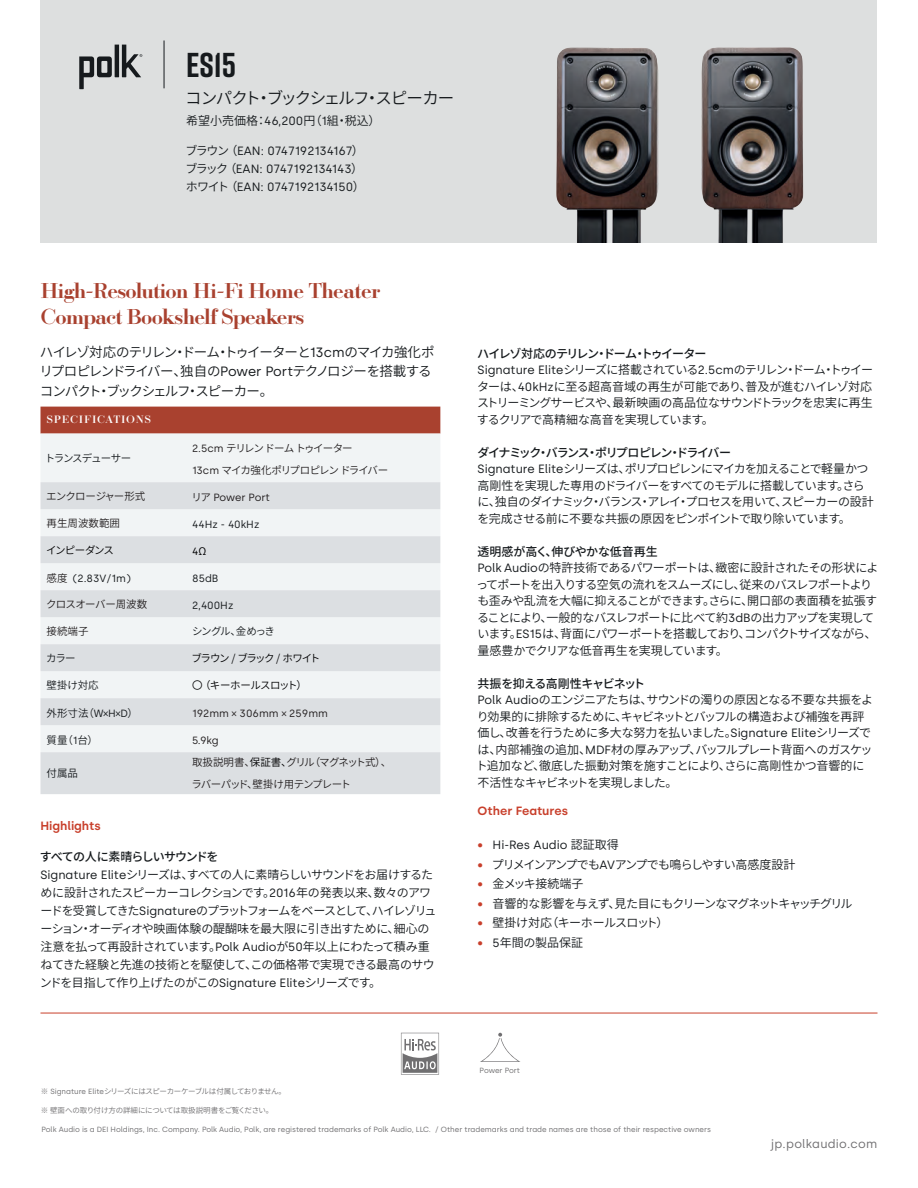
<style>
.page{position:relative;width:918px;height:1188px;background:#fff}
.page>*{position:absolute;margin:0;border:0;box-sizing:border-box;transform-origin:0 0}
.t1{font:700 34.5px "Rift";color:#161a1d}
.t2{font:500 21px/25.5px "Ratio Modern";letter-spacing:-.04em;color:#a9412f}
.t3{font:16.5px "Source Han Sans JP";letter-spacing:-.085em;color:#161a1d}
.t4{font:13.5px/19.5px "Source Han Sans JP";letter-spacing:-.08em;color:#161a1d}
.t5{font:12px/16.5px "Source Han Sans JP";letter-spacing:-.055em;color:#161a1d}
.t6{font:12px/18px "Silka";color:#161a1d;text-align:justify}
.t7{font:12px "Source Han Sans JP";letter-spacing:-.075em;color:#161a1d}
.t8{font:12px "Source Han Sans JP";color:#161a1d}
.t9{font:12px "Source Han Sans JP";letter-spacing:-.08em;color:#161a1d}
.t10{font:12px "Source Han Sans JP";letter-spacing:-.03em;color:#161a1d}
.t11{font:600 12px "Silka";color:#c83f2b}
.t12{font:12px "Silka";letter-spacing:.025em;color:#706f71}
.t13{font:10.5px/21.6px "Source Han Sans JP";letter-spacing:-.065em;color:#231f20}
.t14{font:10.5px/21.6px "Source Han Sans JP";letter-spacing:-.1em;color:#231f20}
.t15{font:10.5px "Silka";color:#231f20}
.t16{font:10.5px "Silka";color:#161a1d}
.t17{font:10.5px "Source Han Sans JP";letter-spacing:-.06em;color:#161a1d}
.t18{font:500 10.5px "Ratio Modern";letter-spacing:.07em;color:#fff}
.t19{font:10.5px "Source Han Sans JP";letter-spacing:-.13em;color:#000001}
.t20{font:10.5px "Source Han Sans JP";letter-spacing:-.06em;color:#000001}
.t21{font:10.5px "Source Han Sans JP";letter-spacing:-.1em;color:#161a1d}
.t22{font:10.5px "Source Han Sans JP";letter-spacing:-.12em;color:#161a1d}
.t23{font:10.5px "Source Han Sans JP";color:#231f20}
.t24{font:10.5px "Source Han Sans JP";letter-spacing:-.11em;color:#000001}
.t25{font:10.5px "Silka";color:#000001}
.t26{font:7.5px "Silka";color:#706f71}
.t27{font:7.5px "Source Han Sans JP";letter-spacing:-.07em;color:#706f71}
.t28{font:7.5px "Source Han Sans JP";letter-spacing:-.02em;color:#706f71}
.s1{font-family:"Silka"}
.s2{font-family:"Source Han Sans JP"}
.s3{font-family:"Source Han Sans JP";color:#231f20}
.s4{color:#000001}
.s5{font-weight:500}
.s6{color:#c83f2b}
.s7{font-family:"Silka";color:#c83f2b}
.s8{font-family:"Silka";font-weight:600;color:#c83f2b}
</style>
<div class="page">
<div style="left:40px;top:0;width:838px;height:243px;background:#dddfdf"></div>
<svg style="left:79px;top:45px;width:63px;height:44px"></svg>
<hr style="left:164px;top:40px;width:1px;height:48px;background:#161a1d">
<img style="left:556px;top:47px;width:248px;height:196px">
<hr style="left:40px;top:1013px;width:838px;height:1px;background:#c83f2b">
<svg style="left:401px;top:1033px;width:38px;height:42px"></svg>
<svg style="left:480px;top:1033px;width:41px;height:29px"></svg>
<div style="left:40px;top:407px;width:400px;height:27px;background:#a9412f"></div>
<div style="left:41px;top:434px;width:399px;height:48px;background:#f1f4f5"></div>
<svg style="left:40px;top:482px;width:400px;height:312px;fill:#dcdfe2"></svg>
<h1 class="t1" style="left:186px;top:41px;width:51px">ES15</h1>
<h3 class="t3" style="left:185px;top:89px;width:271px">コンパクト・ブックシェルフ・スピーカー</h3>
<p class="t8" style="left:186px;top:114px;width:196px">希望小売価格：<span class="s1">46,200</span>円（<span class="s1">1</span>組・税込）</p>
<p class="t6" style="left:185px;top:142px;width:181px"><span class="s2">ブラウン （</span>EAN: 0747192134167<span class="s2">）ブラック （</span>EAN: 0747192134143<span class="s2">）ホワイト （</span>EAN: 0747192134150<span class="s2">）</span></p>
<h2 class="t2" style="left:40px;top:277px;width:341px">High-Resolution Hi-Fi Home Theater<br>Compact Bookshelf Speakers</h2>
<p class="t4" style="left:40px;top:343px;width:397px">ハイレゾ対応のテリレン・ドーム・トゥイーターと<span class="s1">13cm</span>のマイカ強化ポリプロピレンドライバー、独自の<span class="s1">Power Port</span>テクノロジーを搭載するコンパクト・ブックシェルフ・スピーカー。</p>
<p class="t18" style="left:46px;top:413px;width:106px">SPECIFICATIONS</p>
<p class="t21" style="left:45px;top:452px;width:88px">トランスデューサー</p>
<p class="t14" style="left:192px;top:438px;width:198px"><span class="s1">2.5cm</span> テリレン ドームトゥイーター<br><span class="s1">13cm</span> マイカ強化ポリプロピレンドライバー</p>
<p class="t13" style="left:46px;top:485px;width:101px">エンクロージャー形式</p>
<p class="t15" style="left:191px;top:491px;width:80px"><span class="s2">リア</span> Power Port</p>
<p class="t23" style="left:46px;top:517px;width:75px">再生周波数範囲</p>
<p class="t16" style="left:192px;top:518px;width:69px">44Hz - 40kHz</p>
<p class="t24" style="left:46px;top:544px;width:69px">インピーダンス</p>
<p class="t25" style="left:192px;top:545px;width:16px">4<span class="s2">Ω</span></p>
<p class="t16" style="left:46px;top:572px;width:86px"><span class="s3">感度</span> (2.83V/1m)</p>
<p class="t16" style="left:192px;top:572px;width:28px">85dB</p>
<p class="t13" style="left:46px;top:593px;width:103px">クロスオーバー周波数</p>
<p class="t16" style="left:192px;top:599px;width:43px">2,400Hz</p>
<p class="t13" style="left:46px;top:620px;width:43px">接続端子</p>
<p class="t22" style="left:192px;top:625px;width:85px">シングル、金めっき</p>
<p class="t17" style="left:46px;top:652px;width:31px">カラー</p>
<p class="t19" style="left:192px;top:652px;width:130px">ブラウン / ブラック / ホワイト</p>
<p class="t17" style="left:46px;top:679px;width:54px">壁掛け対応</p>
<p class="t20" style="left:192px;top:679px;width:116px">〇 （キーホールスロット）</p>
<p class="t17" style="left:46px;top:707px;width:93px">外形寸法（<span class="s1">W×H×D</span>）</p>
<p class="t15" style="left:192px;top:707px;width:137px">192mm × 306mm × 259mm</p>
<p class="t17" style="left:46px;top:734px;width:53px">質量（<span class="s1">1</span>台）</p>
<p class="t15" style="left:192px;top:734px;width:28px">5.9kg</p>
<p class="t17" style="left:46px;top:768px;width:33px">付属品</p>
<p class="t13" style="left:191px;top:752px;width:201px">取扱説明書、<span class="s4">保証書、</span>グリル（マグネット式）、ラバーパッド、壁掛け用テンプレート</p>
<p class="t11" style="left:40px;top:819px;width:62px">Highlights</p>
<p class="t5" style="left:40px;top:848px;width:398px;line-height:18px"><span class="s5">すべての人に素晴らしいサウンドを<br></span><span class="s1">Signature Elite</span>シリーズは、すべての人に素晴らしいサウンドをお届けするために設計されたスピーカーコレクションです。<span class="s1">2016</span>年の発表以来、数々のアワードを受賞してきた<span class="s1">Signature</span>のプラットフォームをベースとして、ハイレゾリューション・オーディオや映画体験の醍醐味を最大限に引き出すために、細心の注意を払って再設計されています。<span class="s1">Polk Audio</span>が<span class="s1">50</span>年以上にわたって積み重ねてきた経験と先進の技術とを駆使して、この価格帯で実現できる最高のサウンドを目指して作り上げたのがこの<span class="s1">Signature Elite</span>シリーズです。</p>
<p class="t5" style="left:477px;top:345px;width:398px"><span class="s5">ハイレゾ対応のテリレン・ドーム・トゥイーター<br></span><span class="s1">Signature Elite</span>シリーズに搭載されている<span class="s1">2.5cm</span>のテリレン・ドーム・トゥイーターは、<span class="s1">40kHz</span>に至る超高音域の再生が可能であり、普及が進むハイレゾ対応ストリーミングサービスや、最新映画の高品位なサウンドトラックを忠実に再生するクリアで高精細な高音を実現しています。</p>
<p class="t5" style="left:477px;top:444px;width:398px"><span class="s5">ダイナミック・バランス・ポリプロピレン・ドライバー<br></span><span class="s1">Signature Elite</span>シリーズは、ポリプロピレンにマイカを加えることで軽量かつ高剛性を実現した専用のドライバーをすべてのモデルに搭載しています。さらに、独自のダイナミック・バランス・アレイ・プロセスを用いて、スピーカーの設計を完成させる前に不要な共振の原因をピンポイントで取り除いています。</p>
<p class="t5" style="left:476px;top:543px;width:404px"><span class="s5">透明感が高く、伸びやかな低音再生<br></span><span class="s1">Polk Audio</span>の特許技術であるパワーポートは、緻密に設計されたその形状によってポートを出入りする空気の流れをスムーズにし、従来のバスレフポートよりも歪みや乱流を大幅に抑えることができます。さらに、開口部の表面積を拡張することにより、一般的なバスレフポートに比べて約<span class="s1">3dB</span>の出力アップを実現しています。<span class="s1">ES15</span>は、背面にパワーポートを搭載しており、コンパクトサイズながら、量感豊かでクリアな低音再生を実現しています。</p>
<p class="t5" style="left:476px;top:675px;width:399px"><span class="s5">共振を抑える高剛性キャビネット<br></span><span class="s1">Polk Audio</span>のエンジニアたちは、サウンドの濁りの原因となる不要な共振をより効果的に排除するために、キャビネットとバッフルの構造および補強を再評価し、改善を行うために多大な努力を払いました。<span class="s1">Signature Elite</span>シリーズでは、内部補強の追加、<span class="s1">MDF</span>材の厚みアップ、バッフルプレート背面へのガスケット追加など、徹底した振動対策を施すことにより、さらに高剛性かつ音響的に不活性なキャビネットを実現しました。</p>
<p class="t11" style="left:478px;top:804px;width:92px">Other Features</p>
<p class="t6" style="left:478px;top:836px;width:143px"><span class="s6">•</span> Hi-Res Audio <span class="s2">認証取得</span></p>
<p class="t9" style="left:478px;top:858px;width:319px"><span class="s7">•</span> プリメインアンプでも<span class="s1">AV</span>アンプでも鳴らしやすい高感度設計</p>
<p class="t10" style="left:478px;top:877px;width:107px"><span class="s8">•</span> 金メッキ接続端子</p>
<p class="t7" style="left:478px;top:897px;width:376px"><span class="s7">•</span> 音響的な影響を与えず、見た目にもクリーンなマグネットキャッチグリル</p>
<p class="t10" style="left:478px;top:916px;width:192px"><span class="s8">•</span> 壁掛け対応（キーホールスロット）</p>
<p class="t8" style="left:478px;top:936px;width:107px"><span class="s8">•</span> <span class="s1">5</span>年間の製品保証</p>
<p class="t26" style="left:480px;top:1066px;width:42px">Power Port</p>
<p class="t27" style="left:41px;top:1087px;width:247px">※ <span class="s1">Signature Elite</span>シリーズにはスピーカーケーブルは付属しておりません。</p>
<p class="t28" style="left:41px;top:1106px;width:234px">※ 壁面への取り付け方の詳細にについては取扱説明書をご覧ください。</p>
<p class="t26" style="left:42px;top:1125px;width:671px">Polk Audio is a DEI Holdings, Inc. Company. Polk Audio, Polk, are registered trademarks of Polk Audio, LLC. / Other trademarks and trade names are those of their respective owners</p>
<p class="t12" style="left:770px;top:1136px;width:109px">jp.polkaudio.com</p>
</div>
